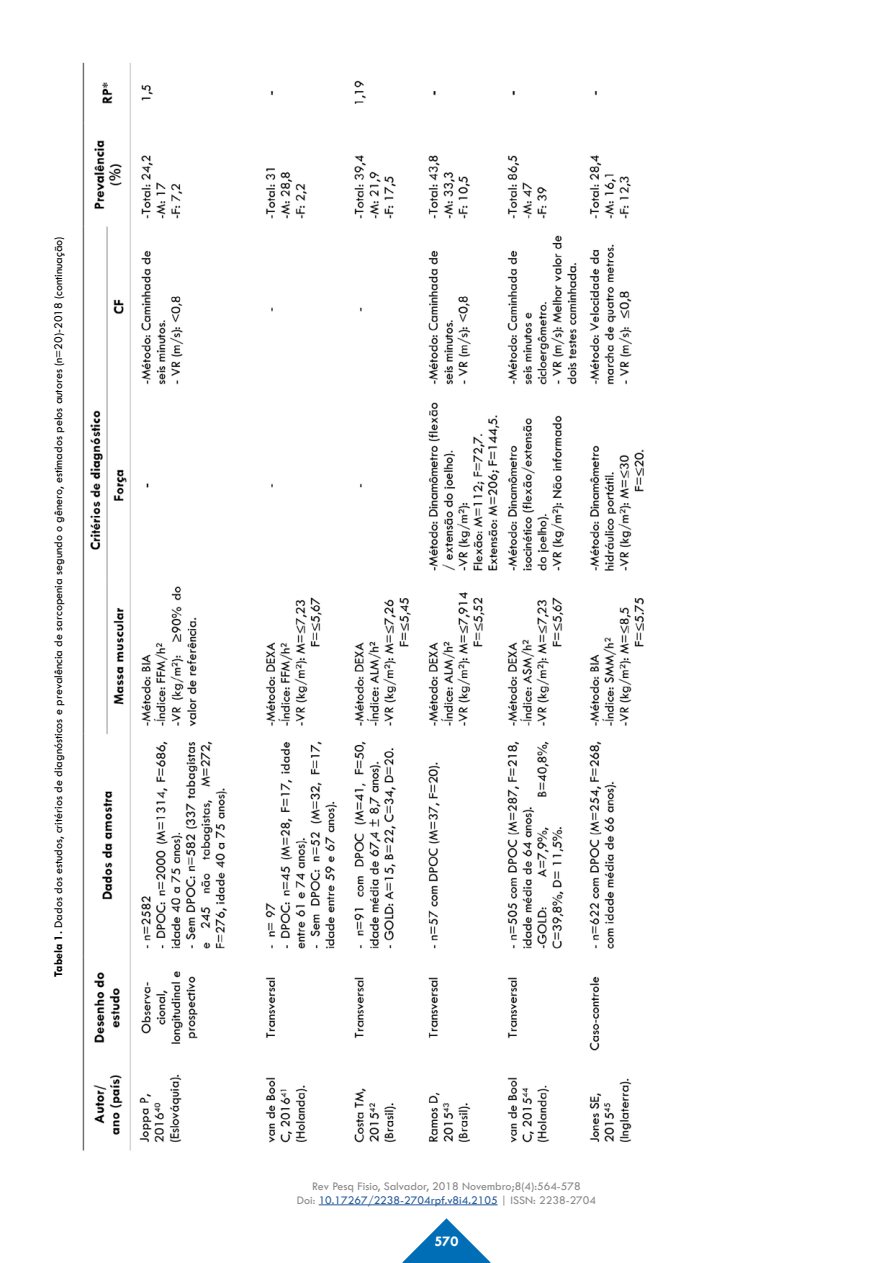
<style>
.page{position:relative;width:893px;height:1263px;background:#fff}
.page>*{position:absolute;margin:0;border:0;box-sizing:border-box;transform-origin:0 0}
.t1{font:700 15px "Tw Cen";color:#fff}
.t2{font:12px "Tw Cen";color:#000}
.t3{font:12px/14.4px "Tw Cen";color:#878787;text-align:center}
.s1{font-weight:700}
.s2{color:#275b9b}
</style>
<div class="page">
<svg style="left:402px;top:1218px;width:89px;height:45px"></svg>
<hr style="left:319px;top:1204px;width:179px;height:1px;background:#275b9b">
<img style="left:82px;top:62px;width:561px;height:1089px">
<p class="t2" style="left:51px;top:977px;width:742px;rotate:-90deg"><span class="s1">Tabela 1.</span> Dados dos estudos, critérios de diagnósticos e prevalência de sarcopenia segundo o gênero, estimados pelos autores (n=20)-2018 (continuação)</p>
<p class="t3" style="left:297px;top:1178px;width:301px">Rev Pesq Fisio, Salvador, 2018 Novembro;8(4):564-578<br>Doi: <span class="s2">10.17267/2238-2704rpf.v8i4.2105</span> | ISSN: 2238-2704</p>
<p class="t1" style="left:435px;top:1232px;width:25px">570</p>
</div>
